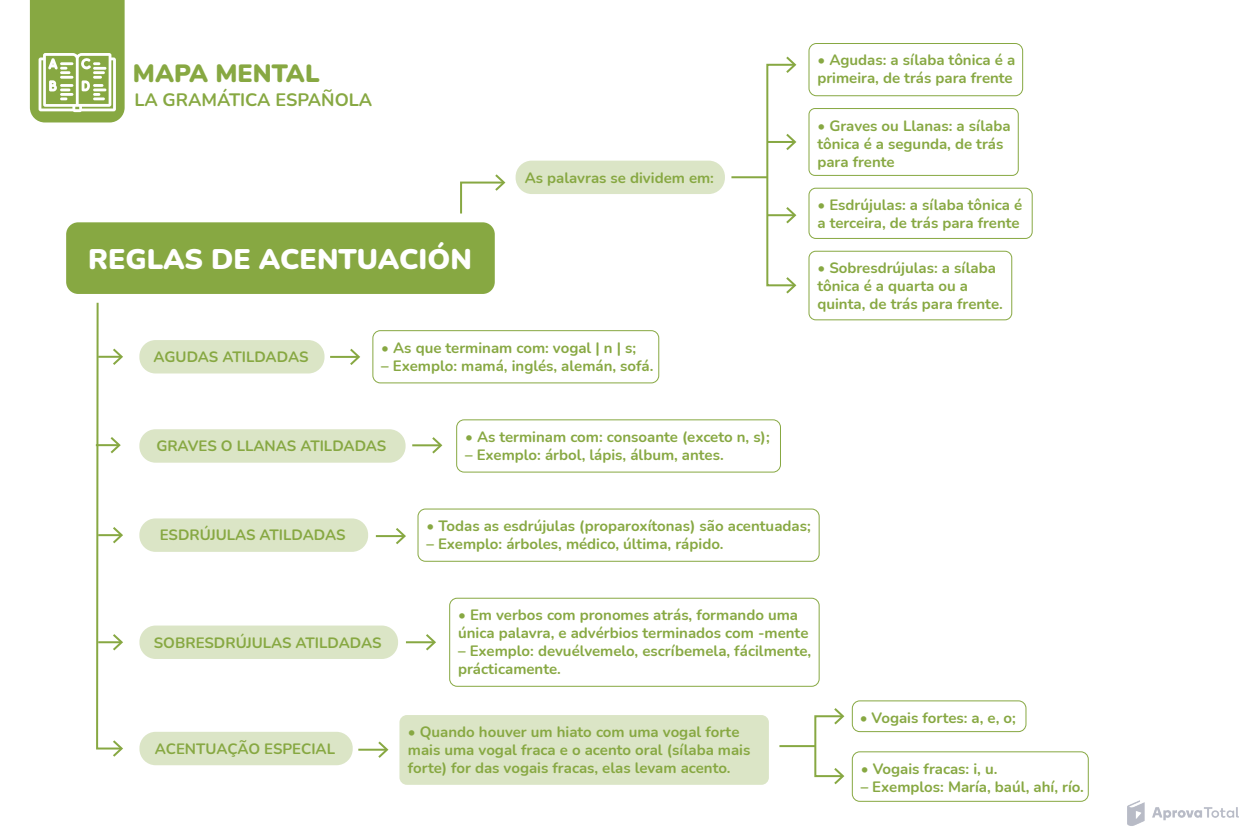
<style>
.page{position:relative;width:1252px;height:838px;background:#fff}
.page>*{position:absolute;margin:0;border:0;box-sizing:border-box;transform-origin:0 0}
.t1{font:900 28.4px "Nunito";color:#fff}
.t2{font:900 25px "Nunito";color:#87a842}
.t3{font:700 18px "Nunito";color:#87a842}
.t4{font:700 15px/18px "Nunito";color:#87a842}
</style>
<div class="page">
<svg style="left:30px;top:0;width:95px;height:122px;background:#9db865"></svg>
<div style="left:66px;top:222px;width:429px;height:72px;background:#87a842;border-radius:12px"></div>
<div style="left:515px;top:161px;width:210px;height:33px;background:#dbe5c6;border-radius:16px"></div>
<hr style="left:330px;top:356px;width:28px;height:2px;background:#87a842">
<svg style="left:350px;top:349px;width:10px;height:16px"></svg>
<hr style="left:412px;top:444px;width:28px;height:2px;background:#87a842">
<svg style="left:432px;top:437px;width:10px;height:16px"></svg>
<hr style="left:376px;top:535px;width:28px;height:2px;background:#87a842">
<svg style="left:396px;top:528px;width:10px;height:16px"></svg>
<hr style="left:406px;top:641px;width:28px;height:2px;background:#87a842">
<svg style="left:426px;top:634px;width:10px;height:16px"></svg>
<hr style="left:358px;top:749px;width:28px;height:2px;background:#87a842">
<svg style="left:378px;top:741px;width:10px;height:17px"></svg>
<div style="left:814px;top:715px;width:29px;height:62px;border:2px solid #87a842"></div>
<svg style="left:834px;top:768px;width:10px;height:16px"></svg>
<svg style="left:834px;top:708px;width:10px;height:16px"></svg>
<hr style="left:779px;top:745px;width:36px;height:2px;background:#87a842">
<div style="left:766px;top:64px;width:29px;height:222px;border:2px solid #87a842"></div>
<svg style="left:786px;top:277px;width:10px;height:16px"></svg>
<svg style="left:786px;top:57px;width:10px;height:16px"></svg>
<hr style="left:731px;top:176px;width:36px;height:2px;background:#87a842">
<div style="left:808px;top:43px;width:215px;height:53px;border:1px solid #87a842;border-radius:7px"></div>
<div style="left:139px;top:340px;width:185px;height:33px;background:#dbe5c6;border-radius:16px"></div>
<div style="left:372px;top:330px;width:287px;height:53px;border:1px solid #87a842;border-radius:7px"></div>
<div style="left:139px;top:429px;width:267px;height:34px;background:#dbe5c6;border-radius:16px"></div>
<div style="left:456px;top:419px;width:325px;height:54px;border:1px solid #87a842;border-radius:7px"></div>
<div style="left:139px;top:518px;width:229px;height:34px;background:#dbe5c6;border-radius:16px"></div>
<div style="left:417px;top:508px;width:402px;height:54px;border:1px solid #87a842;border-radius:7px"></div>
<div style="left:139px;top:625px;width:259px;height:34px;background:#dbe5c6;border-radius:16px"></div>
<div style="left:449px;top:598px;width:370px;height:89px;border:1px solid #87a842;border-radius:7px"></div>
<div style="left:139px;top:732px;width:214px;height:33px;background:#dbe5c6;border-radius:16px"></div>
<div style="left:399px;top:715px;width:370px;height:70px;background:#dbe5c6;border-radius:7px"></div>
<div style="left:852px;top:700px;width:174px;height:32px;border:1px solid #87a842;border-radius:7px"></div>
<div style="left:852px;top:751px;width:237px;height:51px;border:1px solid #87a842;border-radius:7px"></div>
<div style="left:808px;top:108px;width:211px;height:68px;border:1px solid #87a842;border-radius:6px"></div>
<div style="left:808px;top:188px;width:225px;height:51px;border:1px solid #87a842;border-radius:7px"></div>
<div style="left:808px;top:251px;width:204px;height:69px;border:1px solid #87a842;border-radius:7px"></div>
<img style="left:1127px;top:800px;width:112px;height:26px">
<svg style="left:460px;top:174px;width:45px;height:40px"></svg>
<svg style="left:95px;top:302px;width:28px;height:455px"></svg>
<hr style="left:767px;top:214px;width:27px;height:2px;background:#87a842">
<svg style="left:786px;top:207px;width:10px;height:16px"></svg>
<hr style="left:767px;top:141px;width:27px;height:2px;background:#87a842">
<svg style="left:786px;top:134px;width:10px;height:16px"></svg>
<h2 class="t2" style="left:133px;top:55px;width:188px">MAPA MENTAL</h2>
<p class="t3" style="left:135px;top:87px;width:239px">LA GRAMÁTICA ESPAÑOLA</p>
<h1 class="t1" style="left:88px;top:239px;width:385px">REGLAS DE ACENTUACIÓN</h1>
<p class="t4" style="left:525px;top:168px;width:191px">As palavras se dividem em:</p>
<p class="t4" style="left:154px;top:347px;width:156px">AGUDAS ATILDADAS</p>
<p class="t4" style="left:381px;top:338px;width:256px">• As que terminam com: vogal | n | s;</p>
<p class="t4" style="left:381px;top:356px;width:274px">– Exemplo: mamá, inglés, alemán, sofá.</p>
<p class="t4" style="left:156px;top:436px;width:231px">GRAVES O LLANAS ATILDADAS</p>
<p class="t4" style="left:465px;top:427px;width:306px">• As terminam com: consoante (exceto n, s);</p>
<p class="t4" style="left:465px;top:445px;width:260px">– Exemplo: árbol, lápis, álbum, antes.</p>
<p class="t4" style="left:817px;top:51px;width:199px">• Agudas: a sílaba tônica é a primeira, de trás para frente</p>
<p class="t4" style="left:817px;top:116px;width:195px">• Graves ou Llanas: a sílaba tônica é a segunda, de trás para frente</p>
<p class="t4" style="left:817px;top:195px;width:206px">• Esdrújulas: a sílaba tônica é a terceira, de trás para frente</p>
<p class="t4" style="left:817px;top:258px;width:187px">• Sobresdrújulas: a sílaba tônica é a quarta ou a quinta, de trás para frente.</p>
<p class="t4" style="left:160px;top:526px;width:187px">ESDRÚJULAS ATILDADAS</p>
<p class="t4" style="left:426px;top:516px;width:386px">• Todas as esdrújulas (proparoxítonas) são acentuadas;</p>
<p class="t4" style="left:426px;top:534px;width:298px">– Exemplo: árboles, médico, última, rápido.</p>
<p class="t4" style="left:154px;top:633px;width:229px">SOBRESDRÚJULAS ATILDADAS</p>
<p class="t4" style="left:155px;top:739px;width:182px">ACENTUAÇÃO ESPECIAL</p>
<p class="t4" style="left:458px;top:605px;width:352px">• Em verbos com pronomes atrás, formando uma única palavra, e advérbios terminados com -mente</p>
<p class="t4" style="left:458px;top:641px;width:355px">– Exemplo: devuélvemelo, escríbemela, fácilmente, prácticamente.</p>
<p class="t4" style="left:408px;top:722px;width:344px">• Quando houver um hiato com uma vogal forte mais uma vogal fraca e o acento oral (sílaba mais forte) for das vogais fracas, elas levam acento.</p>
<p class="t4" style="left:860px;top:708px;width:158px">• Vogais fortes: a, e, o;</p>
<p class="t4" style="left:861px;top:759px;width:138px">• Vogais fracas: i, u.</p>
<p class="t4" style="left:861px;top:777px;width:225px">– Exemplos: María, baúl, ahí, río.</p>
</div>
